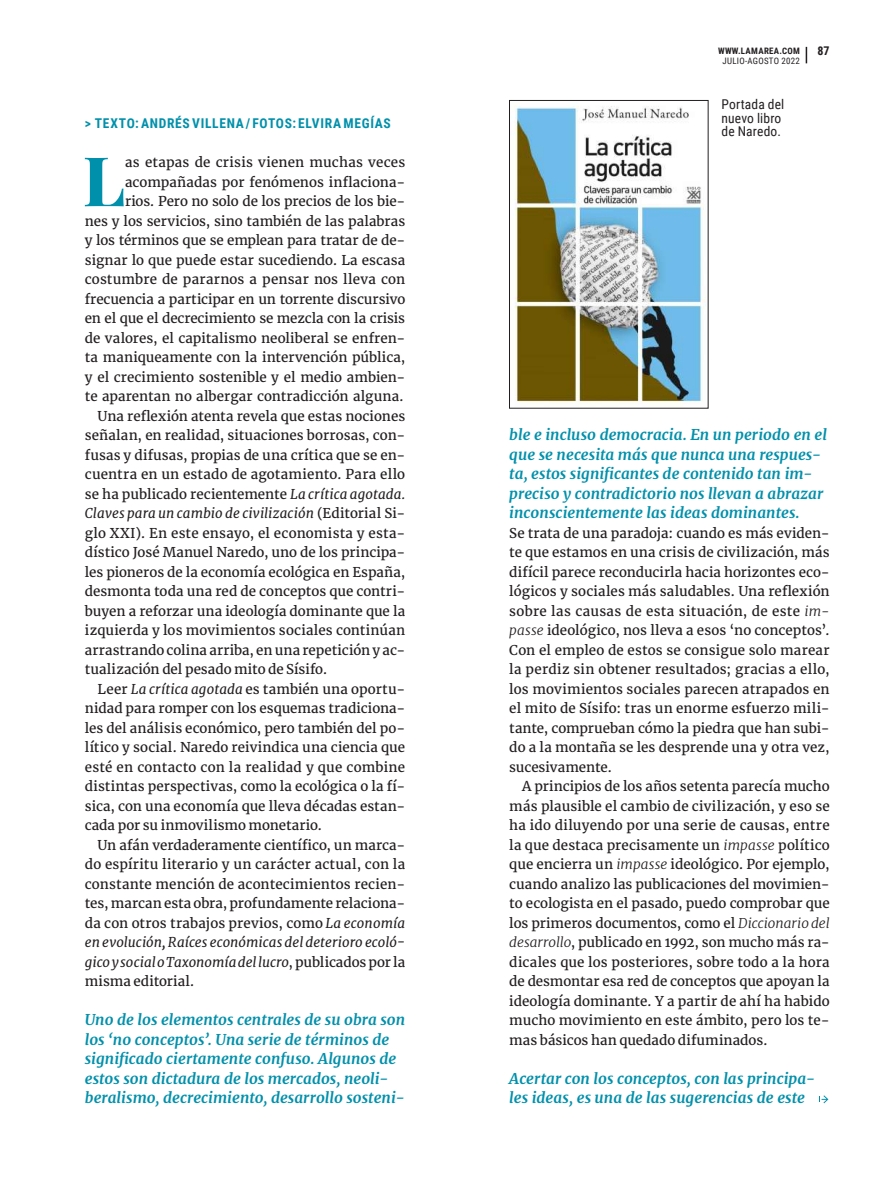
<style>
.page{position:relative;width:895px;height:1190px;background:#fff}
.page>*{position:absolute;margin:0;border:0;box-sizing:border-box;transform-origin:0 0}
.t1{font:800 68.55px "Playfair Display";color:#0090ab}
.t2{font:italic 700 15px/19.5px "Merriweather";letter-spacing:.005em;color:#0090ab}
.t3{font:13.5px/19.5px "Merriweather";letter-spacing:.005em;color:#231f20;text-align:justify}
.t4{font:italic 13.5px "Merriweather";letter-spacing:.005em;color:#231f20}
.t5{font:13.5px "Merriweather";letter-spacing:-.015em;color:#231f20}
.t6{font:700 13.5px "Roboto Condensed";letter-spacing:.05em;color:#0090ab}
.t7{font:13.5px/13.5px "Roboto Condensed";letter-spacing:.01em;color:#231f20}
.t8{font:700 12px "Roboto Condensed";color:#231f20}
.t9{font:8.85px "Roboto Condensed";letter-spacing:.035em;color:#231f20}
.t10{font:700 8.85px "Roboto Condensed";letter-spacing:.035em;color:#231f20}
.s1{font-style:italic}
.s2{font-style:normal}
.s3{font-weight:300;font-style:italic}
</style>
<div class="page">
<svg style="left:805px;top:47px;width:1px;height:16px"></svg>
<img style="left:513px;top:106px;width:193px;height:296px">
<div style="left:509px;top:100px;width:199px;height:308px;border:1px solid #231f20"></div>
<svg style="left:819px;top:1095px;width:9px;height:8px"></svg>
<p class="t6" style="left:85px;top:114px;width:307px">&gt; TEXTO: ANDRÉS VILLENA / FOTOS: ELVIRA MEGÍAS</p>
<h1 class="t1" style="left:83px;top:127px;width:44px">L</h1>
<p class="t3" style="left:125px;top:153px;width:281px">as etapas de crisis vienen muchas veces</p>
<p class="t3" style="left:125px;top:172px;width:281px">acompañadas por fenómenos inflaciona-</p>
<p class="t5" style="left:125px;top:193px;width:281px">rios. Pero no solo de los precios de los bie-</p>
<p class="t3" style="left:85px;top:211px;width:322px">nes y los servicios, sino también de las palabras</p>
<p class="t5" style="left:85px;top:232px;width:322px">y los términos que se emplean para tratar de de-</p>
<p class="t3" style="left:85px;top:250px;width:322px">signar lo que puede estar sucediendo. La escasa</p>
<p class="t3" style="left:85px;top:270px;width:322px">costumbre de pararnos a pensar nos lleva con</p>
<p class="t3" style="left:85px;top:289px;width:322px">frecuencia a participar en un torrente discursivo</p>
<p class="t3" style="left:85px;top:309px;width:322px">en el que el decrecimiento se mezcla con la crisis</p>
<p class="t3" style="left:85px;top:328px;width:322px">de valores, el capitalismo neoliberal se enfren-</p>
<p class="t3" style="left:85px;top:348px;width:322px">ta maniqueamente con la intervención pública,</p>
<p class="t3" style="left:85px;top:367px;width:322px">y el crecimiento sostenible y el medio ambien-</p>
<p class="t3" style="left:85px;top:387px;width:320px">te aparentan no albergar contradicción alguna.</p>
<p class="t3" style="left:98px;top:406px;width:309px">Una reflexión atenta revela que estas nociones</p>
<p class="t3" style="left:85px;top:426px;width:322px">señalan, en realidad, situaciones borrosas, con-</p>
<p class="t3" style="left:85px;top:445px;width:322px">fusas y difusas, propias de una crítica que se en-</p>
<p class="t3" style="left:85px;top:465px;width:322px">cuentra en un estado de agotamiento. Para ello</p>
<p class="t3" style="left:85px;top:484px;width:322px">se ha publicado recientemente <span class="s1">La crítica agotada.</span></p>
<p class="t4" style="left:85px;top:505px;width:322px">Claves para un cambio de civilización <span class="s2">(Editorial Si-</span></p>
<p class="t3" style="left:85px;top:523px;width:322px">glo XXI). En este ensayo, el economista y esta-</p>
<p class="t3" style="left:85px;top:543px;width:322px">dístico José Manuel Naredo, uno de los principa-</p>
<p class="t3" style="left:85px;top:562px;width:322px">les pioneros de la economía ecológica en España,</p>
<p class="t3" style="left:85px;top:582px;width:322px">desmonta toda una red de conceptos que contri-</p>
<p class="t3" style="left:85px;top:601px;width:322px">buyen a reforzar una ideología dominante que la</p>
<p class="t3" style="left:85px;top:621px;width:322px">izquierda y los movimientos sociales continúan</p>
<p class="t3" style="left:85px;top:640px;width:322px">arrastrando colina arriba, en una repetición y ac-</p>
<p class="t3" style="left:85px;top:660px;width:244px">tualización del pesado mito de Sísifo.</p>
<p class="t3" style="left:98px;top:679px;width:309px">Leer <span class="s1">La crítica agotada</span> es también una oportu-</p>
<p class="t3" style="left:85px;top:699px;width:322px">nidad para romper con los esquemas tradiciona-</p>
<p class="t3" style="left:85px;top:718px;width:322px">les del análisis económico, pero también del po-</p>
<p class="t3" style="left:85px;top:738px;width:322px">lítico y social. Naredo reivindica una ciencia que</p>
<p class="t3" style="left:85px;top:757px;width:322px">esté en contacto con la realidad y que combine</p>
<p class="t3" style="left:85px;top:777px;width:322px">distintas perspectivas, como la ecológica o la fí-</p>
<p class="t3" style="left:85px;top:796px;width:322px">sica, con una economía que lleva décadas estan-</p>
<p class="t3" style="left:85px;top:816px;width:239px">cada por su inmovilismo monetario.</p>
<p class="t3" style="left:98px;top:835px;width:309px">Un afán verdaderamente científico, un marca-</p>
<p class="t3" style="left:85px;top:855px;width:322px">do espíritu literario y un carácter actual, con la</p>
<p class="t3" style="left:85px;top:874px;width:322px">constante mención de acontecimientos recien-</p>
<p class="t3" style="left:85px;top:894px;width:322px">tes, marcan esta obra, profundamente relaciona-</p>
<p class="t3" style="left:85px;top:913px;width:322px">da con otros trabajos previos, como <span class="s1">La economía</span></p>
<p class="t4" style="left:85px;top:934px;width:322px">en evolución, Raíces económicas del deterioro ecoló-</p>
<p class="t4" style="left:85px;top:954px;width:322px">gico y social o Taxonomía del lucro<span class="s2">, publicados por la</span></p>
<p class="t3" style="left:85px;top:972px;width:111px">misma editorial.</p>
<p class="t2" style="left:85px;top:1010px;width:322px">Uno de los elementos centrales de su obra son los ‘no conceptos’. Una serie de términos de significado ciertamente confuso. Algunos de estos son dictadura de los mercados, neoli&shy;beralismo, decrecimiento, desarrollo sosteni-</p>
<p class="t10" style="left:717px;top:44px;width:83px">WWW.LAMAREA.COM</p>
<p class="t8" style="left:817px;top:42px;width:14px">87</p>
<p class="t9" style="left:722px;top:54px;width:79px">JULIO-AGOSTO 2022</p>
<p class="t7" style="left:721px;top:97px;width:64px">Portada del nuevo libro de Naredo.</p>
<p class="t2" style="left:509px;top:425px;width:319px">ble e incluso democracia. En un periodo en el que se necesita más que nunca una respues&shy;ta, estos significantes de contenido tan im&shy;preciso y contradictorio nos llevan a abrazar inconscientemente las ideas dominantes.</p>
<p class="t3" style="left:509px;top:523px;width:322px">Se trata de una paradoja: cuando es más eviden&shy;te que estamos en una crisis de civilización, más difícil parece reconducirla hacia horizontes eco&shy;lógicos y sociales más saludables. Una reflexión sobre las causas de esta situación, de este <span class="s3">im&shy;passe</span> ideológico, nos lleva a esos ‘no conceptos’.<br>Con el empleo de estos se consigue solo marear la perdiz sin obtener resultados; gracias a ello, los movimientos sociales parecen atrapados en el mito de Sísifo: tras un enorme esfuerzo mili&shy;tante, comprueban cómo la piedra que han subi&shy;do a la montaña se les desprende una y otra vez, sucesivamente.</p>
<p class="t3" style="left:509px;top:777px;width:322px;text-indent:13px">A principios de los años setenta parecía mucho más plausible el cambio de civilización, y eso se ha ido diluyendo por una serie de causas, entre la que destaca precisamente un <span class="s3">impasse</span> político que encierra un <span class="s3">impasse</span> ideológico. Por ejemplo, cuando analizo las publicaciones del movimien&shy;to ecologista en el pasado, puedo comprobar que los primeros documentos, como el <span class="s3">Diccionario del desarrollo</span>, publicado en 1992, son mucho más ra&shy;dicales que los posteriores, sobre todo a la hora de desmontar esa red de conceptos que apoyan la ideología dominante. Y a partir de ahí ha habido mucho movimiento en este ámbito, pero los te&shy;mas básicos han quedado difuminados.</p>
<p class="t2" style="left:509px;top:1068px;width:307px">Acertar con los conceptos, con las principa&shy;les ideas, es una de las sugerencias de este</p>
</div>
